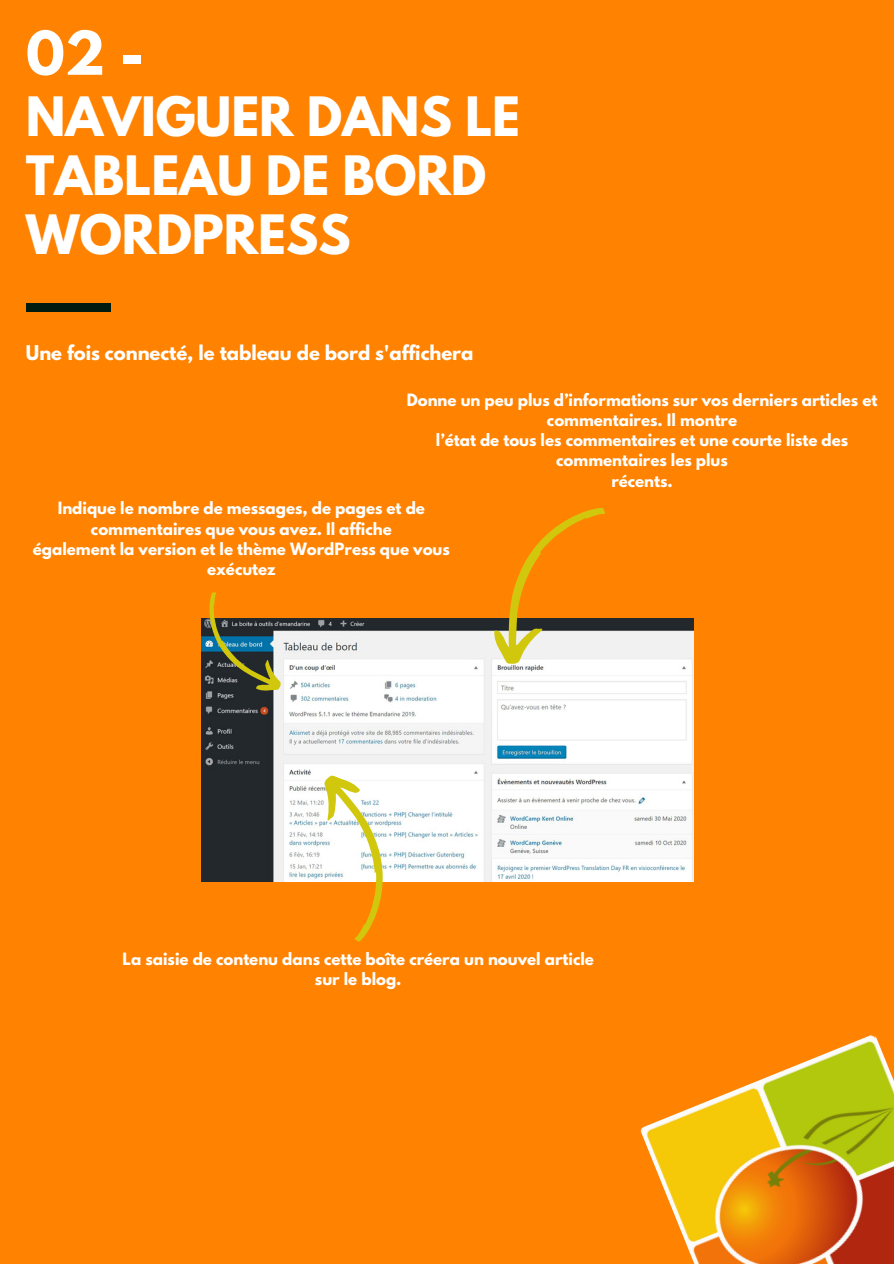
<style>
.page{position:relative;width:894px;height:1264px;background:#fff}
.page>*{position:absolute;margin:0;border:0;box-sizing:border-box;transform-origin:0 0}
.t1{font:700 53.4px "League Spartan";color:#fff}
.t2{font:700 48px/59.2px "League Spartan";color:#fff}
.t3{font:700 18px "League Spartan";color:#fff}
.t4{font:700 15px/20.2px "League Spartan";color:#fff;text-align:center}
</style>
<div class="page">
<div style="left:0;top:0;width:893px;height:1263px;background:#ff8200"></div>
<div style="left:27px;top:303px;width:84px;height:9px;background:#011b10"></div>
<img style="left:640px;top:1035px;width:253px;height:228px">
<img style="left:201px;top:619px;width:492px;height:262px">
<svg style="left:313px;top:767px;width:88px;height:175px"></svg>
<svg style="left:201px;top:592px;width:87px;height:111px"></svg>
<svg style="left:478px;top:508px;width:128px;height:165px"></svg>
<h1 class="t1" style="left:26px;top:27px;width:119px">02 -</h1>
<h2 class="t2" style="left:26px;top:93px;width:495px">NAVIGUER DANS LE<br>TABLEAU DE BORD<br>WORDPRESS</h2>
<p class="t3" style="left:26px;top:343px;width:449px">Une fois connecté, le tableau de bord s'affichera</p>
<p class="t4" style="left:406px;top:391px;width:472px">Donne un peu plus d’informations sur vos derniers articles et commentaires. Il montre<br>l’état de tous les commentaires et une courte liste des commentaires les plus<br>récents.</p>
<p class="t4" style="left:33px;top:500px;width:418px">Indique le nombre de messages, de pages et de commentaires que vous avez. Il affiche<br>également la version et le thème WordPress que vous exécutez</p>
<p class="t4" style="left:123px;top:950px;width:472px">La saisie de contenu dans cette boîte créera un nouvel article sur le blog.</p>
</div>
